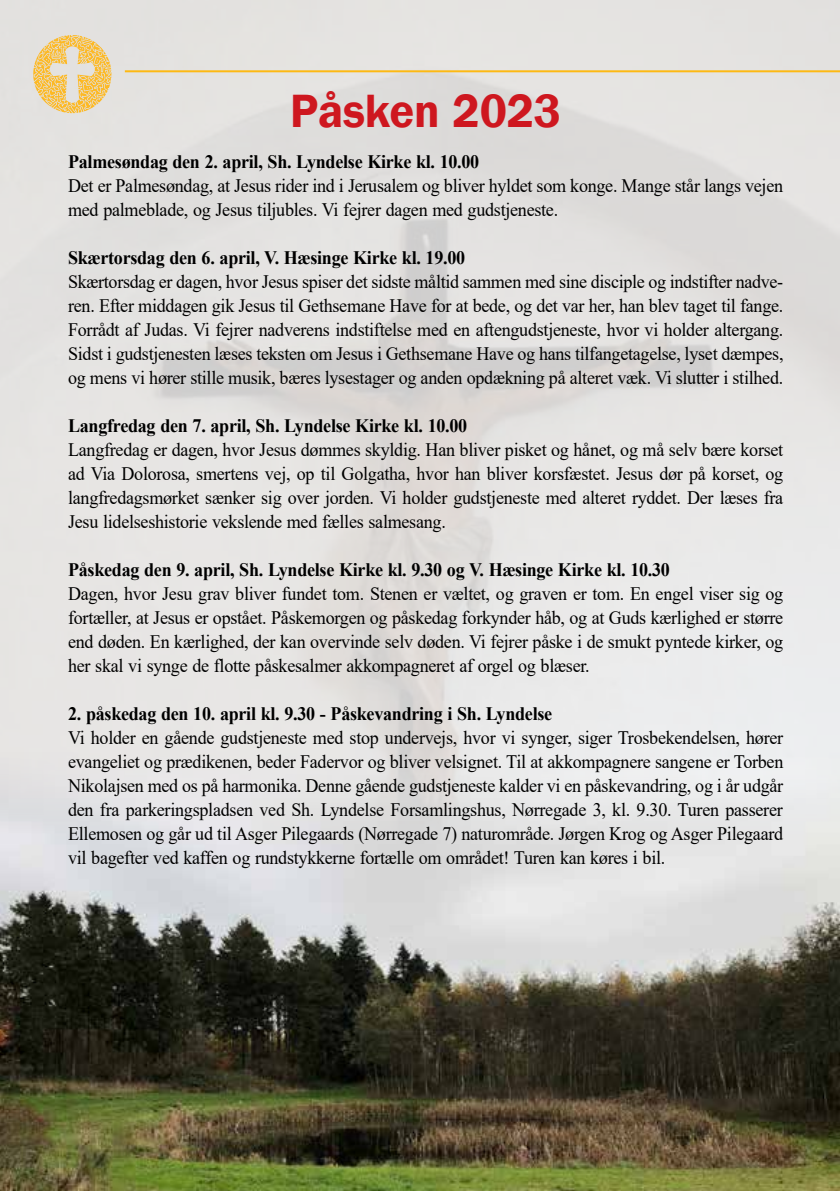
<style>
.page{position:relative;width:840px;height:1191px;background:#fff}
.page>*{position:absolute;margin:0;border:0;box-sizing:border-box;transform-origin:0 0}
.t1{font:600 48px "Franklin Gothic";letter-spacing:-.005em;color:#ce171f}
.t2{font:19px/24px "Times New Roman";letter-spacing:-.015em;color:#000;text-align:justify;scale:.95 1}
.t3{font:700 19px "Times New Roman";letter-spacing:-.015em;color:#000;scale:.95 1}
</style>
<div class="page">
<img style="left:0;top:752px;width:839px;height:439px">
<hr style="left:125px;top:70px;width:714px;height:2px;background:#fdb913">
<svg style="left:33px;top:35px;width:78px;height:78px;background:#edd090"></svg>
<h1 class="t1" style="left:290px;top:81px;width:272px">Påsken 2023</h1>
<p class="t3" style="left:68px;top:148px;width:434px">Palmesøndag den 2. april, Sh. Lyndelse Kirke kl. 10.00</p>
<p class="t2" style="left:68px;top:173px;width:753px">Det er Palmesøndag, at Jesus rider ind i Jerusalem og bliver hyldet som konge. Mange står langs vejen med palmeblade, og Jesus tiljubles. Vi fejrer dagen med gudstjeneste.</p>
<p class="t3" style="left:68px;top:244px;width:419px">Skærtorsdag den 6. april, V. Hæsinge Kirke kl. 19.00</p>
<p class="t2" style="left:68px;top:269px;width:754px">Skærtorsdag er dagen, hvor Jesus spiser det sidste måltid sammen med sine disciple og indstifter nadve&shy;ren. Efter middagen gik Jesus til Gethsemane Have for at bede, og det var her, han blev taget til fange.<br>Forrådt af Judas. Vi fejrer nadverens indstiftelse med en aftengudstjeneste, hvor vi holder altergang.<br>Sidst i gudstjenesten læses teksten om Jesus i Gethsemane Have og hans tilfangetagelse, lyset dæmpes, og mens vi hører stille musik, bæres lysestager og anden opdækning på alteret væk. Vi slutter i stilhed.</p>
<p class="t3" style="left:68px;top:412px;width:421px">Langfredag den 7. april, Sh. Lyndelse Kirke kl. 10.00</p>
<p class="t2" style="left:68px;top:437px;width:754px">Langfredag er dagen, hvor Jesus dømmes skyldig. Han bliver pisket og hånet, og må selv bære korset ad Via Dolorosa, smertens vej, op til Golgatha, hvor han bliver korsfæstet. Jesus dør på korset, og langfredagsmørket sænker sig over jorden. Vi holder gudstjeneste med alteret ryddet. Der læses fra Jesu lidelseshistorie vekslende med fælles salmesang.</p>
<p class="t3" style="left:68px;top:556px;width:634px">Påskedag den 9. april, Sh. Lyndelse Kirke kl. 9.30 og V. Hæsinge Kirke kl. 10.30</p>
<p class="t2" style="left:68px;top:581px;width:754px">Dagen, hvor Jesu grav bliver fundet tom. Stenen er væltet, og graven er tom. En engel viser sig og fortæller, at Jesus er opstået. Påskemorgen og påskedag forkynder håb, og at Guds kærlighed er større end døden. En kærlighed, der kan overvinde selv døden. Vi fejrer påske i de smukt pyntede kirker, og her skal vi synge de flotte påskesalmer akkompagneret af orgel og blæser.</p>
<p class="t3" style="left:68px;top:700px;width:511px">2. påskedag den 10. april kl. 9.30 - Påskevandring i Sh. Lyndelse</p>
<p class="t2" style="left:68px;top:725px;width:754px">Vi holder en gående gudstjeneste med stop undervejs, hvor vi synger, siger Trosbekendelsen, hører evangeliet og prædikenen, beder Fadervor og bliver velsignet. Til at akkompagnere sangene er Torben Nikolajsen med os på harmonika. Denne gående gudstjeneste kalder vi en påskevandring, og i år udgår den fra parkeringspladsen ved Sh. Lyndelse Forsamlingshus, Nørregade 3, kl. 9.30. Turen passerer Ellemosen og går ud til Asger Pilegaards (Nørregade 7) naturområde. Jørgen Krog og Asger Pilegaard vil bagefter ved kaffen og rundstykkerne fortælle om området! Turen kan køres i bil.</p>
</div>
